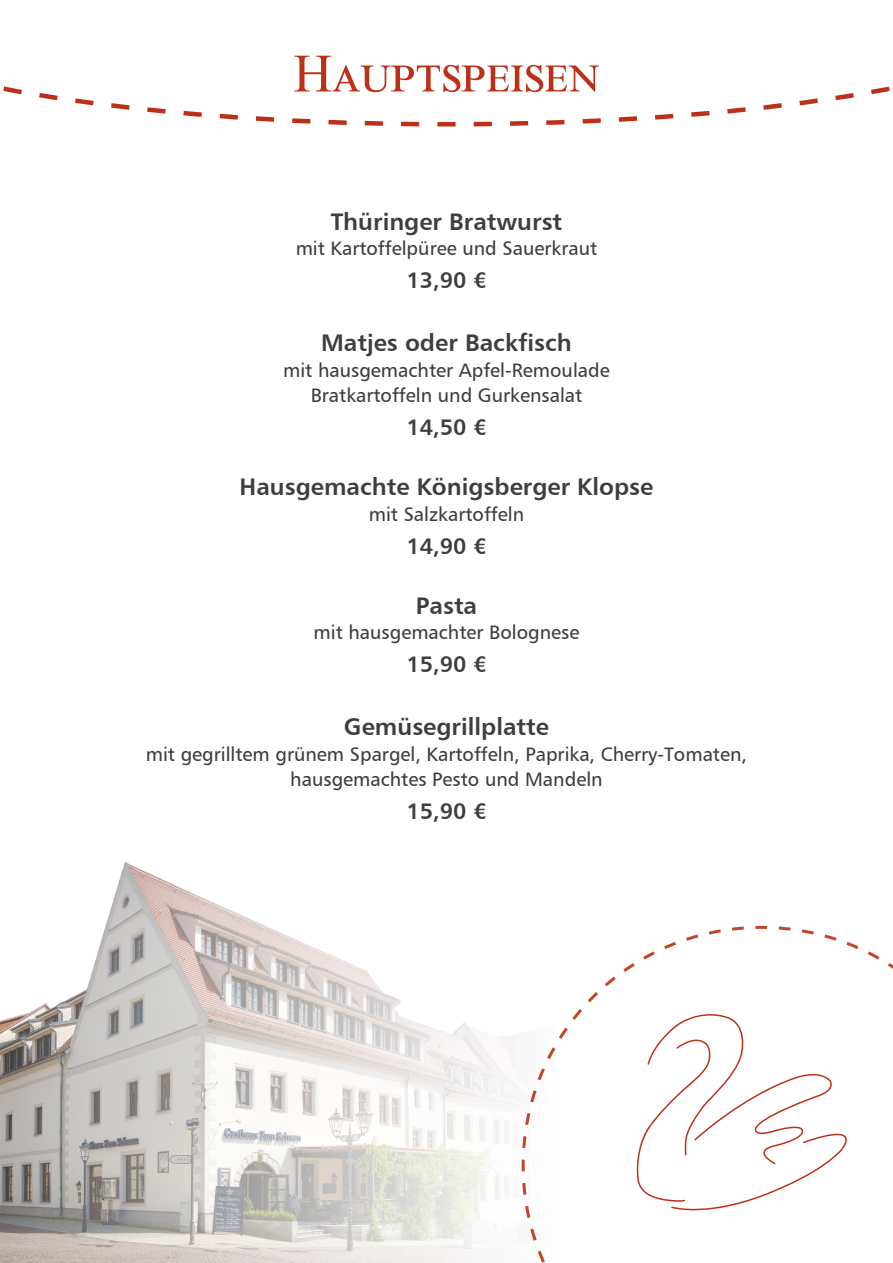
<style>
.page{position:relative;width:893px;height:1263px;background:#fff}
.page>*{position:absolute;margin:0;border:0;box-sizing:border-box;transform-origin:0 0}
.t1{font:54px "Times New Roman";color:#be2f18}
.t2{font:24px "Humanist 777 BT Bold B";color:#3e3e3f}
.t3{font:22.5px "Humanist 777 BT Bold B";color:#3e3e3f}
.t4{font:19.5px "Humanist 777 BT Roman B";color:#3e3e3f}
</style>
<div class="page">
<img style="left:0;top:862px;width:516px;height:401px">
<svg style="left:521px;top:925px;width:372px;height:338px"></svg>
<svg style="left:3px;top:86px;width:887px;height:41px"></svg>
<svg style="left:636px;top:1007px;width:230px;height:212px"></svg>
<p class="t1" style="left:293px;top:35px;width:308px">Hauptspeisen</p>
<p class="t2" style="left:331px;top:206px;width:233px">Thüringer Bratwurst</p>
<p class="t4" style="left:296px;top:236px;width:303px">mit Kartoffelpüree und Sauerkraut</p>
<p class="t3" style="left:406px;top:266px;width:82px">13,90 €</p>
<p class="t2" style="left:321px;top:327px;width:252px">Matjes oder Backfisch</p>
<p class="t4" style="left:283px;top:358px;width:328px">mit hausgemachter Apfel-Remoulade</p>
<p class="t4" style="left:311px;top:383px;width:273px">Bratkartoffeln und Gurkensalat</p>
<p class="t3" style="left:406px;top:413px;width:82px">14,50 €</p>
<p class="t2" style="left:240px;top:471px;width:415px">Hausgemachte Königsberger Klopse</p>
<p class="t4" style="left:369px;top:502px;width:157px">mit Salzkartoffeln</p>
<p class="t3" style="left:406px;top:531px;width:82px">14,90 €</p>
<p class="t2" style="left:416px;top:590px;width:63px">Pasta</p>
<p class="t4" style="left:314px;top:620px;width:267px">mit hausgemachter Bolognese</p>
<p class="t3" style="left:406px;top:650px;width:82px">15,90 €</p>
<p class="t2" style="left:344px;top:711px;width:207px">Gemüsegrillplatte</p>
<p class="t4" style="left:146px;top:742px;width:603px">mit gegrilltem grünem Spargel, Kartoffeln, Paprika, Cherry-Tomaten,</p>
<p class="t4" style="left:290px;top:767px;width:314px">hausgemachtes Pesto und Mandeln</p>
<p class="t3" style="left:406px;top:797px;width:82px">15,90 €</p>
</div>
